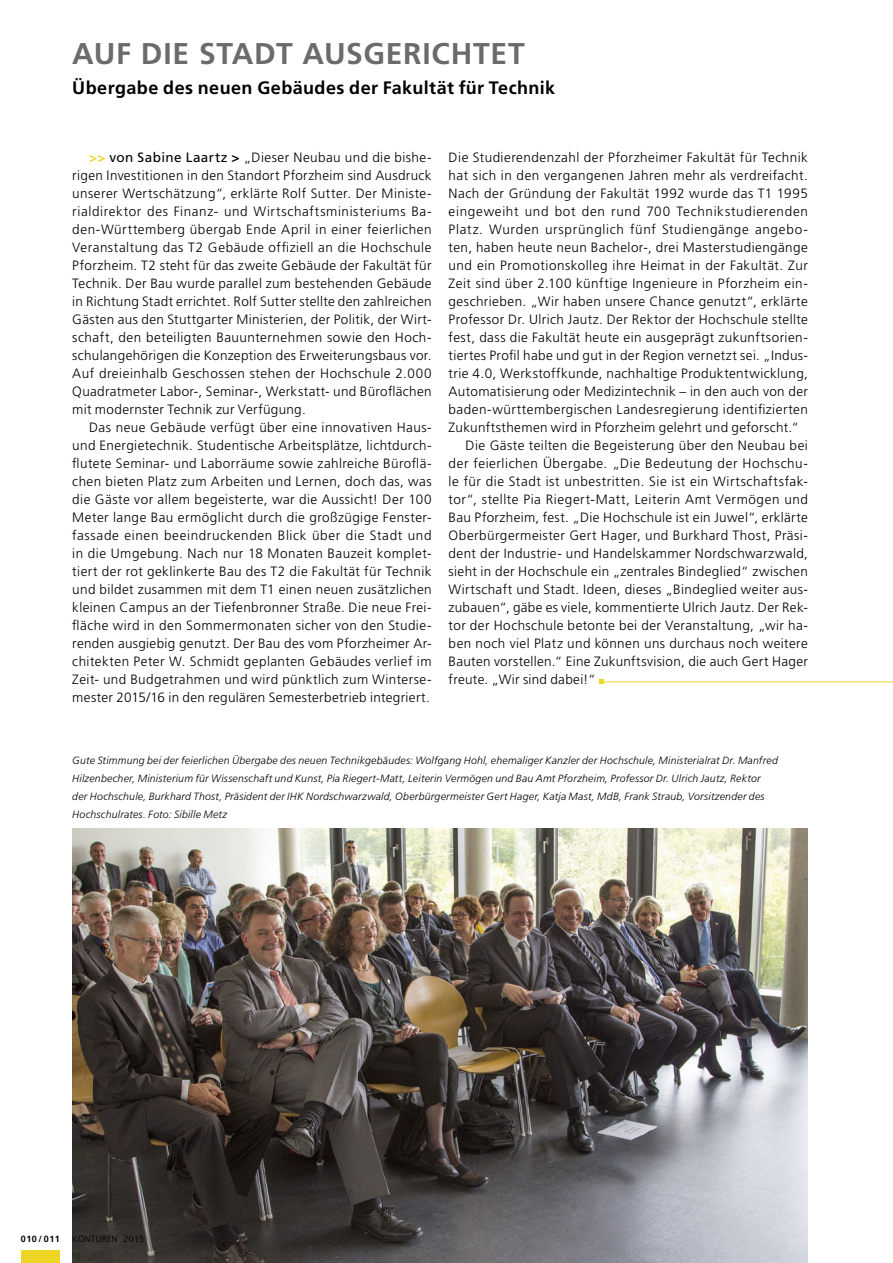
<style>
.page{position:relative;width:893px;height:1263px;background:#fff}
.page>*{position:absolute;margin:0;border:0;box-sizing:border-box;transform-origin:0 0}
.t1{font:700 30px "Frutiger LT";letter-spacing:.025em;color:#6c6b6b}
.t2{font:700 18px "Frutiger LT";letter-spacing:.025em;color:#000}
.t3{font:300 13.5px/18px "Frutiger LT";letter-spacing:.03em;color:#000;text-align:justify}
.t4{font:300 13.5px "Frutiger LT";letter-spacing:.05em;color:#000}
.t5{font:italic 300 10.5px/18px "Frutiger LT";letter-spacing:.02em;color:#000}
.t6{font:300 9px "Frutiger LT";letter-spacing:.025em;color:#000}
.t7{font:700 9px "Frutiger LT";letter-spacing:.05em;color:#000}
.s1{font-weight:700;color:#efd525}
.s2{font-weight:400}
.s3{font-weight:700}
</style>
<div class="page">
<img style="left:72px;top:828px;width:736px;height:435px">
<div style="left:21px;top:1250px;width:39px;height:13px;background:#efd525"></div>
<svg style="left:599px;top:680px;width:4px;height:4px"></svg>
<hr style="left:602px;top:681px;width:291px;height:1px;background:#efd525">
<h1 class="t1" style="left:72px;top:36px;width:454px">AUF DIE STADT AUSGERICHTET</h1>
<h2 class="t2" style="left:72px;top:77px;width:484px">Übergabe des neuen Gebäudes der Fakultät für Technik</h2>
<p class="t3" style="left:72px;top:149px;width:361px;text-indent:17px"><span class="s1">&gt;&gt;</span> <span class="s2">von Sabine Laartz</span> <span class="s3">&gt;</span> „Dieser Neubau und die bishe&shy;rigen Investitionen in den Standort Pforzheim sind Ausdruck unserer Wertschätzung“, erklärte Rolf Sutter. Der Ministe&shy;rialdirektor des Finanz- und Wirtschaftsministeriums Ba&shy;den-Württemberg übergab Ende April in einer feierlichen Veranstaltung das T2 Gebäude offiziell an die Hochschule Pforzheim. T2 steht für das zweite Gebäude der Fakultät für Technik. Der Bau wurde parallel zum bestehenden Gebäude in Richtung Stadt errichtet. Rolf Sutter stellte den zahlreichen Gästen aus den Stuttgarter Ministerien, der Politik, der Wirt&shy;schaft, den beteiligten Bauunternehmen sowie den Hoch&shy;schulangehörigen die Konzeption des Erweiterungsbaus vor.<br>Auf dreieinhalb Geschossen stehen der Hochschule 2.000<br>Quadratmeter Labor-, Seminar-, Werkstatt- und Büroflächen mit modernster Technik zur Verfügung.</p>
<p class="t3" style="left:72px;top:418px;width:361px;text-indent:17px">Das neue Gebäude verfügt über eine innovativen Haus&shy;und Energietechnik. Studentische Arbeitsplätze, lichtdurch&shy;flutete Seminar- und Laborräume sowie zahlreiche Büroflä&shy;chen bieten Platz zum Arbeiten und Lernen, doch das, was die Gäste vor allem begeisterte, war die Aussicht! Der 100<br>Meter lange Bau ermöglicht durch die großzügige Fenster&shy;fassade einen beeindruckenden Blick über die Stadt und in die Umgebung. Nach nur 18 Monaten Bauzeit komplet&shy;tiert der rot geklinkerte Bau des T2 die Fakultät für Technik und bildet zusammen mit dem T1 einen neuen zusätzlichen kleinen Campus an der Tiefenbronner Straße. Die neue Frei&shy;fläche wird in den Sommermonaten sicher von den Studie&shy;renden ausgiebig genutzt. Der Bau des vom Pforzheimer Ar&shy;chitekten Peter W. Schmidt geplanten Gebäudes verlief im Zeit- und Budgetrahmen und wird pünktlich zum Winterse&shy;mester 2015/16 in den regulären Semesterbetrieb integriert.</p>
<p class="t3" style="left:449px;top:148px;width:361px">Die Studierendenzahl der Pforzheimer Fakultät für Technik</p>
<p class="t3" style="left:449px;top:166px;width:361px">hat sich in den vergangenen Jahren mehr als verdreifacht.</p>
<p class="t3" style="left:449px;top:184px;width:361px">Nach der Gründung der Fakultät 1992 wurde das T1 1995</p>
<p class="t4" style="left:449px;top:204px;width:361px">eingeweiht und bot den rund 700 Technikstudierenden</p>
<p class="t4" style="left:449px;top:222px;width:361px">Platz. Wurden ursprünglich fünf Studiengänge angebo-</p>
<p class="t3" style="left:449px;top:238px;width:361px">ten, haben heute neun Bachelor-, drei Masterstudiengänge</p>
<p class="t3" style="left:449px;top:256px;width:361px">und ein Promotionskolleg ihre Heimat in der Fakultät. Zur</p>
<p class="t3" style="left:449px;top:274px;width:361px">Zeit sind über 2.100 künftige Ingenieure in Pforzheim ein-</p>
<p class="t3" style="left:449px;top:292px;width:361px">geschrieben. „Wir haben unsere Chance genutzt“, erklärte</p>
<p class="t3" style="left:449px;top:310px;width:361px">Professor Dr. Ulrich Jautz. Der Rektor der Hochschule stellte</p>
<p class="t3" style="left:449px;top:328px;width:361px">fest, dass die Fakultät heute ein ausgeprägt zukunftsorien-</p>
<p class="t3" style="left:449px;top:346px;width:361px">tiertes Profil habe und gut in der Region vernetzt sei. „Indus-</p>
<p class="t3" style="left:449px;top:364px;width:361px">trie 4.0, Werkstoffkunde, nachhaltige Produktentwicklung,</p>
<p class="t3" style="left:449px;top:382px;width:361px">Automatisierung oder Medizintechnik – in den auch von der</p>
<p class="t3" style="left:449px;top:400px;width:361px">baden-württembergischen Landesregierung identifizierten</p>
<p class="t3" style="left:449px;top:418px;width:352px">Zukunftsthemen wird in Pforzheim gelehrt und geforscht.“</p>
<p class="t3" style="left:466px;top:436px;width:344px">Die Gäste teilten die Begeisterung über den Neubau bei</p>
<p class="t3" style="left:449px;top:454px;width:361px">der feierlichen Übergabe. „Die Bedeutung der Hochschu-</p>
<p class="t3" style="left:449px;top:472px;width:361px">le für die Stadt ist unbestritten. Sie ist ein Wirtschaftsfak-</p>
<p class="t3" style="left:449px;top:490px;width:361px">tor“, stellte Pia Riegert-Matt, Leiterin Amt Vermögen und</p>
<p class="t3" style="left:449px;top:508px;width:361px">Bau Pforzheim, fest. „Die Hochschule ist ein Juwel“, erklärte</p>
<p class="t3" style="left:449px;top:526px;width:361px">Oberbürgermeister Gert Hager, und Burkhard Thost, Präsi-</p>
<p class="t3" style="left:449px;top:544px;width:361px">dent der Industrie- und Handelskammer Nordschwarzwald,</p>
<p class="t3" style="left:449px;top:562px;width:361px">sieht in der Hochschule ein „zentrales Bindeglied“ zwischen</p>
<p class="t3" style="left:449px;top:580px;width:361px">Wirtschaft und Stadt. Ideen, dieses „Bindeglied weiter aus-</p>
<p class="t3" style="left:449px;top:598px;width:361px">zubauen“, gäbe es viele, kommentierte Ulrich Jautz. Der Rek-</p>
<p class="t3" style="left:449px;top:616px;width:361px">tor der Hochschule betonte bei der Veranstaltung, „wir ha-</p>
<p class="t3" style="left:449px;top:634px;width:361px">ben noch viel Platz und können uns durchaus noch weitere</p>
<p class="t3" style="left:449px;top:652px;width:361px">Bauten vorstellen.“ Eine Zukunftsvision, die auch Gert Hager</p>
<p class="t3" style="left:449px;top:670px;width:148px">freute. „Wir sind dabei!“</p>
<p class="t5" style="left:72px;top:751px;width:707px">Gute Stimmung bei der feierlichen Übergabe des neuen Technikgebäudes: Wolfgang Hohl, ehemaliger Kanzler der Hochschule, Ministerialrat Dr. Manfred Hilzenbecher, Ministerium für Wissenschaft und Kunst, Pia Riegert-Matt, Leiterin Vermögen und Bau Amt Pforzheim, Professor Dr. Ulrich Jautz, Rektor der Hochschule, Burkhard Thost, Präsident der IHK Nordschwarzwald, Oberbürgermeister Gert Hager, Katja Mast, MdB, Frank Straub, Vorsitzender des Hochschulrates. Foto: Sibille Metz</p>
<p class="t7" style="left:21px;top:1234px;width:40px">010 / 011</p>
<p class="t6" style="left:72px;top:1234px;width:73px">KONTUREN 2015</p>
</div>
